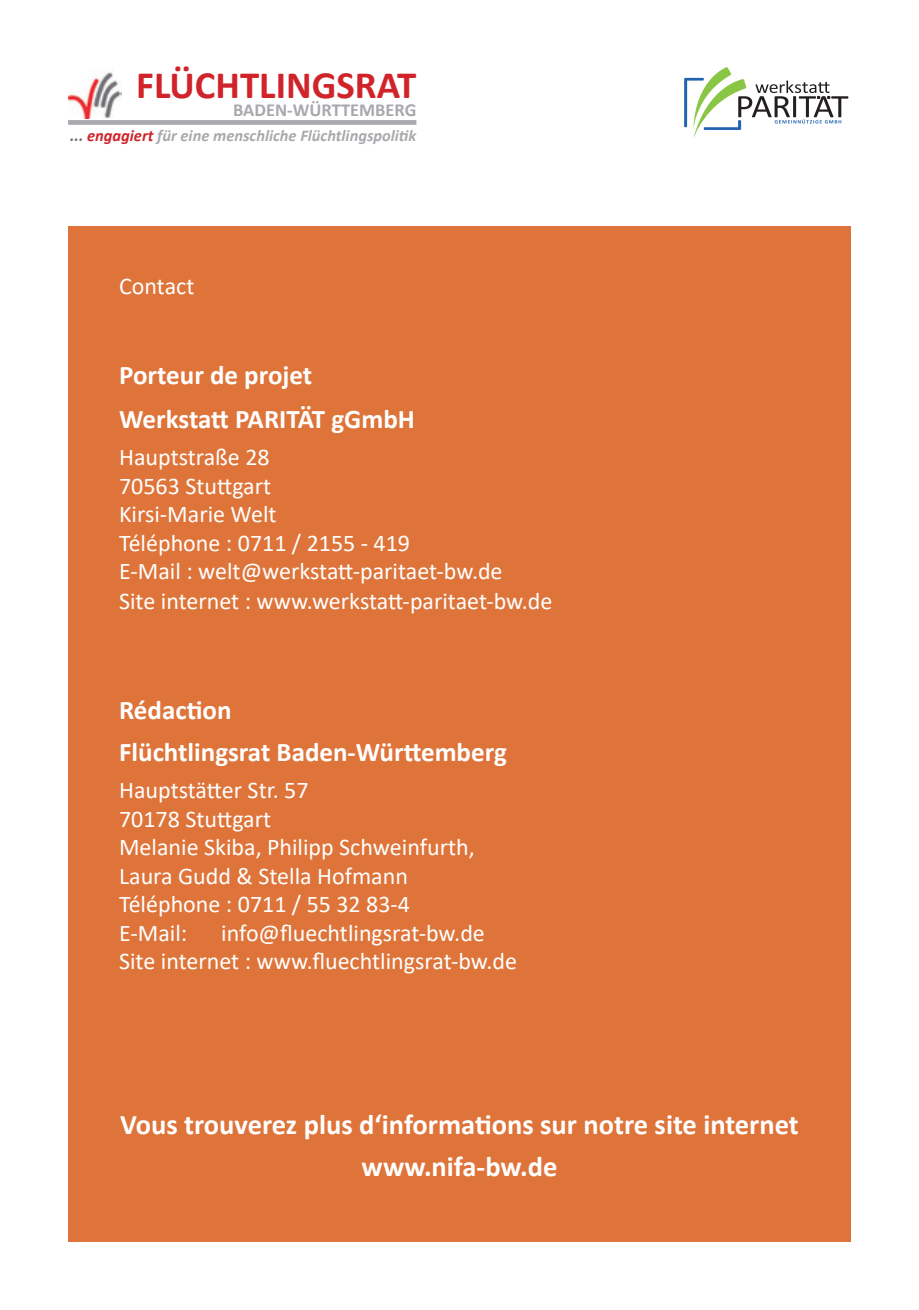
<style>
.page{position:relative;width:919px;height:1310px;background:#fff}
.page>*{position:absolute;margin:0;border:0;box-sizing:border-box;transform-origin:0 0}
.t1{font:700 38.7px "Calibri";color:#d1232a}
.t2{font:700 28.5px/42px "Calibri";color:#fff;text-align:center}
.t3{font:700 27px/44.4px "Calibri";color:#fff}
.t4{font:24px/28.5px "Calibri";color:#fff}
.t5{font:700 18.3px "Calibri";color:#a8a9ad}
.t6{font:italic 700 16.5px "Calibri";color:#a8a9ad}
.s1{color:#6c6d70}
.s2{color:#d1232a}
</style>
<div class="page">
<div style="left:68px;top:226px;width:782px;height:1016px;background:#de7439"></div>
<div style="left:68px;top:120px;width:348px;height:5px;background:#a8a9ad"></div>
<img style="left:68px;top:68px;width:54px;height:51px">
<svg style="left:684px;top:67px;width:164px;height:71px"></svg>
<h1 class="t1" style="left:136px;top:58px;width:281px">FLÜCHTLINGSRAT</h1>
<p class="t5" style="left:233px;top:97px;width:185px">BADEN-WÜRTTEMBERG</p>
<p class="t6" style="left:70px;top:124px;width:347px"><span class="s1">...</span> <span class="s2">engagiert</span> für eine menschliche Flüchtlingspolitik</p>
<p class="t4" style="left:119px;top:272px;width:77px">Contact</p>
<p class="t3" style="left:119px;top:352px;width:297px">Porteur de projet<br>Werkstatt PARITÄT gGmbH</p>
<p class="t4" style="left:119px;top:442px;width:435px">Hauptstraße 28<br>70563 Stuttgart<br>Kirsi-Marie Welt<br>Téléphone : 0711 / 2155 - 419<br>E-Mail : welt@werkstatt-paritaet-bw.de<br>Site internet : www.werkstatt-paritaet-bw.de</p>
<p class="t3" style="left:119px;top:689px;width:389px;line-height:42px">Rédaction<br>Flüchtlingsrat Baden-Württemberg</p>
<p class="t4" style="left:119px;top:775px;width:357px">Hauptstätter Str. 57<br>70178 Stuttgart<br>Melanie Skiba, Philipp Schweinfurth,<br>Laura Gudd &amp; Stella Hofmann<br>Téléphone : 0711 / 55 32 83-4<br>E-Mail:</p>
<p class="t4" style="left:119px;top:918px;width:399px;text-indent:102px">info@fluechtlingsrat-bw.de<br>Site internet : www.fluechtlingsrat-bw.de</p>
<p class="t2" style="left:120px;top:1103px;width:680px">Vous trouverez plus d‘informations sur notre site internet www.nifa-bw.de</p>
</div>
